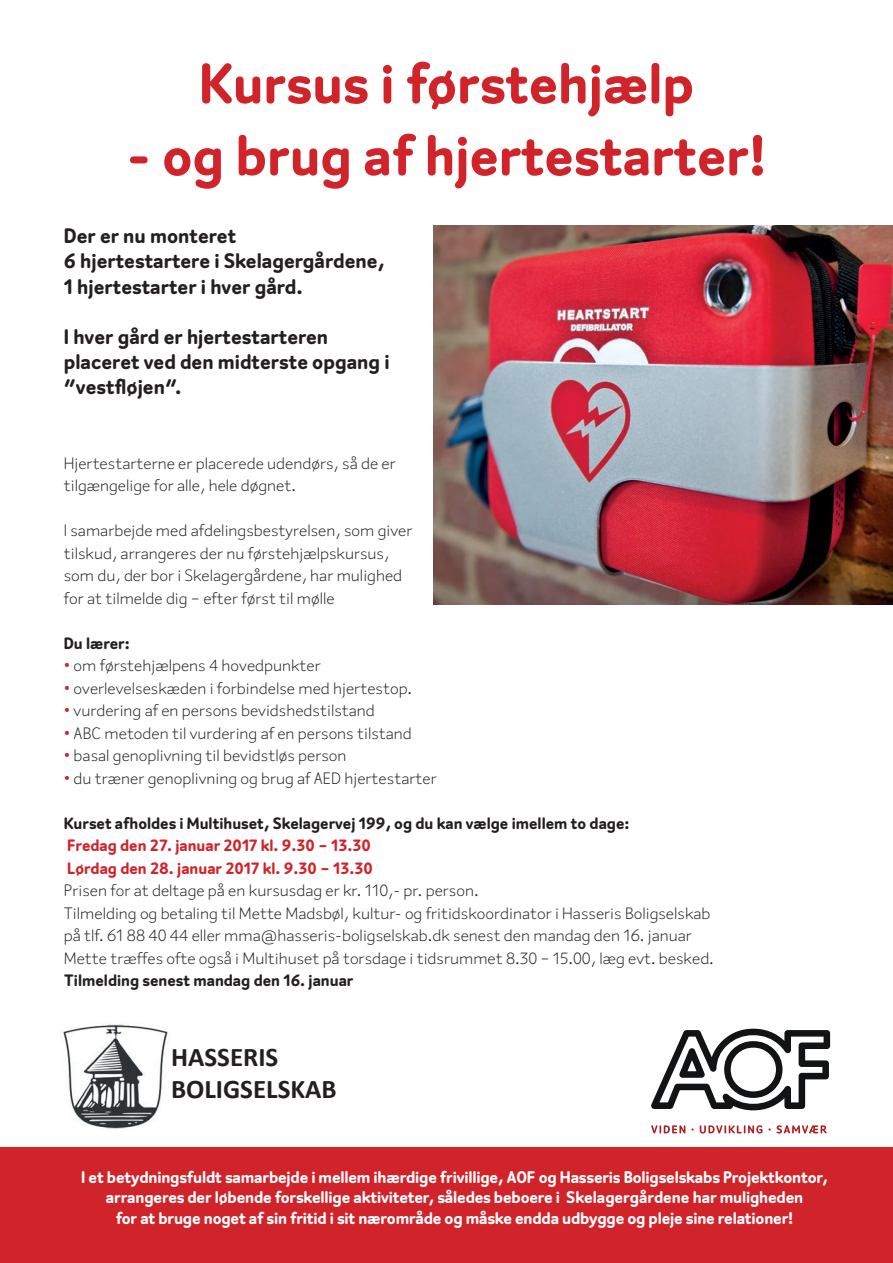
<style>
.page{position:relative;width:893px;height:1263px;background:#fff}
.page>*{position:absolute;margin:0;border:0;box-sizing:border-box;transform-origin:0 0}
.t1{font:700 57px "Flavin";color:#d1232a}
.t2{font:700 27px/32.4px "Calibri";color:#231f20}
.t3{font:700 21px/25.2px "Flavin";color:#231f20}
.t4{font:700 16.8px/20.2px "Flavin";letter-spacing:-.01em;color:#fff;text-align:center}
.t5{font:16.5px/22.5px "Flavin";color:#231f20}
.t6{font:700 16.5px "Flavin";color:#231f20}
.t7{font:700 16.5px/22.5px "Flavin";color:#d1232a}
.s1{color:#d1232a}
</style>
<div class="page">
<img style="left:434px;top:225px;width:459px;height:380px">
<div style="left:0;top:1148px;width:893px;height:115px;background:#d1232a"></div>
<img style="left:63px;top:1024px;width:105px;height:105px">
<svg style="left:651px;top:1029px;width:179px;height:81px"></svg>
<svg style="left:651px;top:1125px;width:176px;height:8px"></svg>
<h1 class="t1" style="left:199px;top:46px;width:497px">Kursus i førstehjælp</h1>
<h1 class="t1" style="left:127px;top:118px;width:641px">- og brug af hjertestarter!</h1>
<p class="t3" style="left:64px;top:223px;width:322px">Der er nu monteret<br>6 hjertestartere i Skelagergårdene,<br>1 hjertestarter i hver gård.</p>
<p class="t3" style="left:64px;top:324px;width:327px">I hver gård er hjertestarteren placeret ved den midterste opgang i ”vestfløjen”.</p>
<p class="t5" style="left:64px;top:452px;width:334px">Hjertestarterne er placerede udendørs, så de er tilgængelige for alle, hele døgnet.</p>
<p class="t5" style="left:64px;top:519px;width:350px">I samarbejde med afdelingsbestyrelsen, som giver tilskud, arrangeres der nu førstehjælpskursus, som du, der bor i Skelagergårdene, har mulighed for at tilmelde dig – efter først til mølle</p>
<p class="t6" style="left:64px;top:632px;width:67px">Du lærer:</p>
<p class="t5" style="left:64px;top:654px;width:259px"><span class="s1">•</span> om førstehjælpens 4 hovedpunkter</p>
<p class="t5" style="left:64px;top:677px;width:350px"><span class="s1">•</span> overlevelseskæden i forbindelse med hjertestop.</p>
<p class="t5" style="left:64px;top:699px;width:313px"><span class="s1">•</span> vurdering af en persons bevidshedstilstand</p>
<p class="t5" style="left:64px;top:722px;width:350px"><span class="s1">•</span> ABC metoden til vurdering af en persons tilstand</p>
<p class="t5" style="left:64px;top:744px;width:284px"><span class="s1">•</span> basal genoplivning til bevidstløs person</p>
<p class="t5" style="left:64px;top:767px;width:374px"><span class="s1">•</span> du træner genoplivning og brug af AED hjertestarter</p>
<p class="t6" style="left:64px;top:812px;width:567px">Kurset afholdes i Multihuset, Skelagervej 199, og du kan vælge imellem to dage:</p>
<p class="t7" style="left:67px;top:834px;width:307px">Fredag den 27. januar 2017 kl. 9.30 – 13.30<br>Lørdag den 28. januar 2017 kl. 9.30 – 13.30</p>
<p class="t5" style="left:64px;top:879px;width:652px">Prisen for at deltage på en kursusdag er kr. 110,- pr. person.<br>Tilmelding og betaling til Mette Madsbøl, kultur- og fritidskoordinator i Hasseris Boligselskab på tlf. 61 88 40 44 eller mma@hasseris-boligselskab.dk senest den mandag den 16. januar Mette træffes ofte også i Multihuset på torsdage i tidsrummet 8.30 – 15.00, læg evt. besked.</p>
<p class="t6" style="left:64px;top:970px;width:291px">Tilmelding senest mandag den 16. januar</p>
<h2 class="t2" style="left:171px;top:1041px;width:167px">HASSERIS<br>BOLIGSELSKAB</h2>
<p class="t4" style="left:81px;top:1167px;width:748px">I et betydningsfuldt samarbejde i mellem ihærdige frivillige, AOF og Hasseris Boligselskabs Projektkontor, arrangeres der løbende forskellige aktiviteter, således beboere i Skelagergårdene har muligheden<br>for at bruge noget af sin fritid i sit nærområde og måske endda udbygge og pleje sine relationer!</p>
</div>
